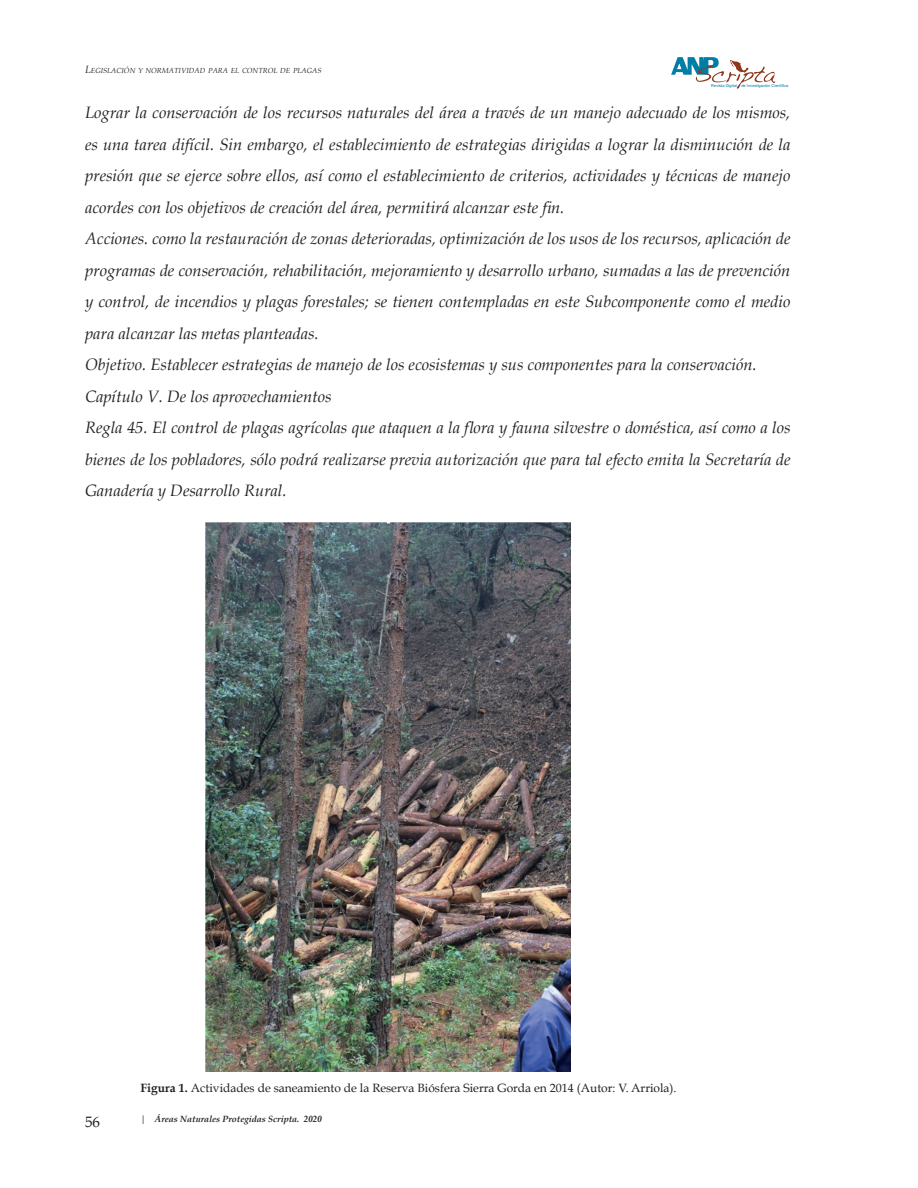
<style>
.page{position:relative;width:918px;height:1188px;background:#fff}
.page>*{position:absolute;margin:0;border:0;box-sizing:border-box;transform-origin:0 0}
.t1{font:italic 16.5px/31.5px "Book Antiqua";color:#231f20}
.t2{font:15px "Book Antiqua";color:#231f20}
.t3{font:12px "Book Antiqua";color:#231f20}
.t4{font:italic 700 9px "Book Antiqua";color:#231f20}
.t5{font:italic 7.35px "Book Antiqua";color:#231f20}
.t6{font:4.05px "Arial";color:#007ea5}
.s1{font-size:10.5px}
.s2{font-weight:700}
.s3{font-weight:400;font-style:normal}
</style>
<div class="page">
<svg style="left:671px;top:57px;width:104px;height:32px"></svg>
<img style="left:206px;top:523px;width:365px;height:549px">
<p class="t5" style="left:85px;top:66px;width:238px"><span class="s1">L</span>EGISLACIÓN Y NORMATIVIDAD PARA EL CONTROL DE PLAGAS</p>
<p class="t6" style="left:711px;top:84px;width:79px">Revista Digital de Investigación Científica</p>
<p class="t1" style="left:85px;top:97px;width:707px">Lograr la conservación de los recursos naturales del área a través de un manejo adecuado de los mismos, es una tarea difícil. Sin embargo, el establecimiento de estrategias dirigidas a lograr la disminución de la presión que se ejerce sobre ellos, así como el establecimiento de criterios, actividades y técnicas de manejo acordes con los objetivos de creación del área, permitirá alcanzar este fin.<br>Acciones. como la restauración de zonas deterioradas, optimización de los usos de los recursos, aplicación de programas de conservación, rehabilitación, mejoramiento y desarrollo urbano, sumadas a las de prevención y control, de incendios y plagas forestales; se tienen contempladas en este Subcomponente como el medio para alcanzar las metas planteadas.<br>Objetivo. Establecer estrategias de manejo de los ecosistemas y sus componentes para la conservación.<br>Capítulo V. De los aprovechamientos<br>Regla 45. El control de plagas agrícolas que ataquen a la flora y fauna silvestre o doméstica, así como a los bienes de los pobladores, sólo podrá realizarse previa autorización que para tal efecto emita la Secretaría de Ganadería y Desarrollo Rural.</p>
<p class="t2" style="left:85px;top:1112px;width:16px">56</p>
<p class="t3" style="left:141px;top:1081px;width:538px"><span class="s2">Figura 1.</span> Actividades de saneamiento de la Reserva Biósfera Sierra Gorda en 2014 (Autor: V. Arriola).</p>
<p class="t4" style="left:141px;top:1114px;width:183px"><span class="s3">|</span> Áreas Naturales Protegidas Scripta. 2020</p>
</div>
